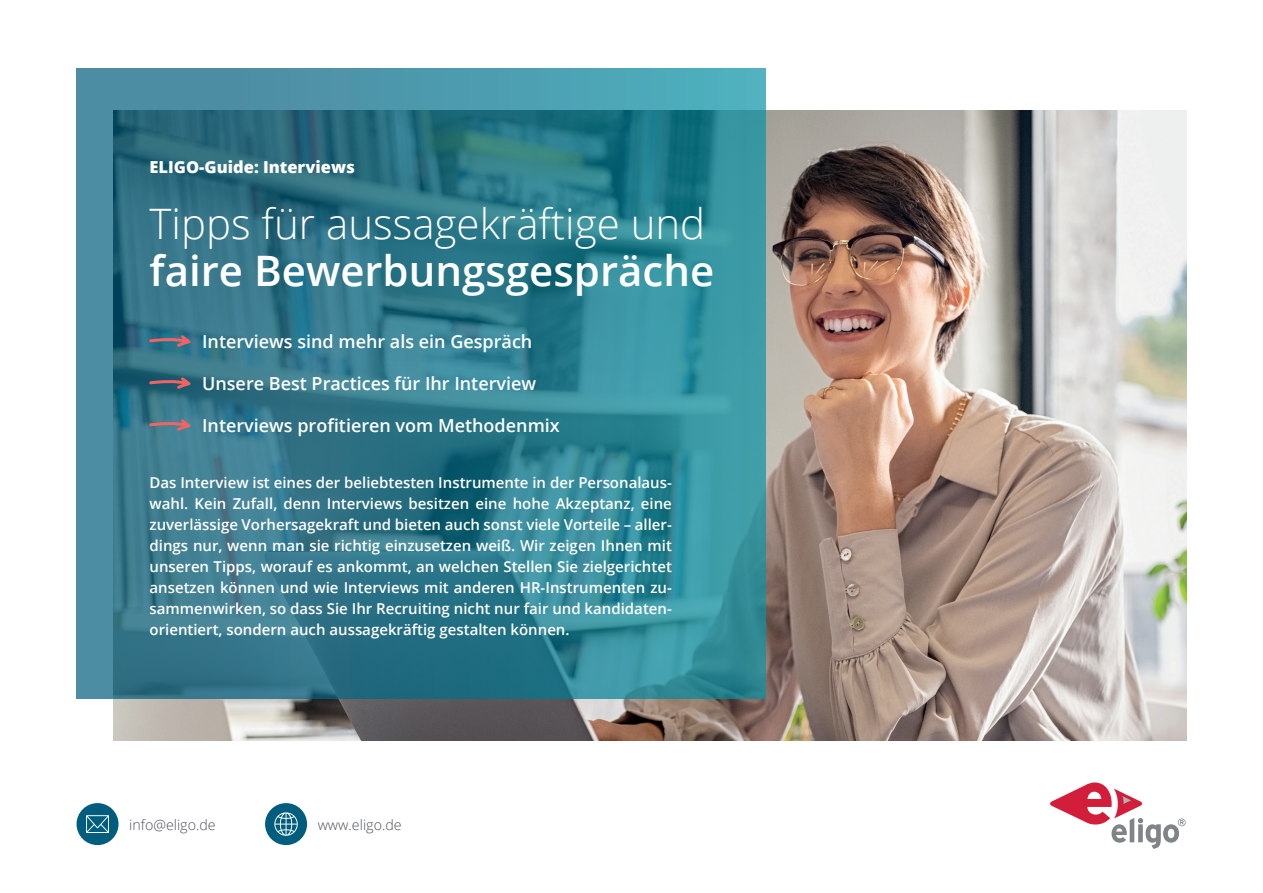
<style>
.page{position:relative;width:1263px;height:893px;background:#fff}
.page>*{position:absolute;margin:0;border:0;box-sizing:border-box;transform-origin:0 0}
.t1{font:300 42px "Open Sans";color:#fff}
.t2{font:600 42px "Open Sans";color:#fff}
.t3{font:600 18px "Open Sans";color:#fff}
.t4{font:800 16.5px "Open Sans";color:#fff}
.t5{font:600 15px/21px "Open Sans";color:#fff;text-align:justify}
.t6{font:300 14.25px "Open Sans";color:#4c5258}
</style>
<div class="page">
<img style="left:113px;top:110px;width:1073px;height:630px">
<svg style="left:77px;top:68px;width:688px;height:630px;background:#337f90"></svg>
<svg style="left:1050px;top:782px;width:135px;height:67px"></svg>
<svg style="left:147px;top:417px;width:45px;height:16px"></svg>
<svg style="left:147px;top:375px;width:45px;height:16px"></svg>
<svg style="left:147px;top:333px;width:45px;height:16px"></svg>
<div style="left:265px;top:803px;width:42px;height:42px;background:#005d7d;border-radius:50%"></div>
<svg style="left:274px;top:812px;width:24px;height:24px"></svg>
<div style="left:77px;top:803px;width:42px;height:42px;background:#005d7d;border-radius:50%"></div>
<svg style="left:86px;top:815px;width:23px;height:18px"></svg>
<p class="t4" style="left:150px;top:154px;width:207px">ELIGO-Guide: Interviews</p>
<h1 class="t1" style="left:150px;top:195px;width:557px">Tipps für aussagekräftige und</h1>
<h1 class="t2" style="left:150px;top:242px;width:566px">faire Bewerbungsgespräche</h1>
<p class="t3" style="left:202px;top:329px;width:332px">Interviews sind mehr als ein Gespräch</p>
<p class="t3" style="left:202px;top:371px;width:336px">Unsere Best Practices für Ihr Interview</p>
<p class="t3" style="left:202px;top:413px;width:359px">Interviews profitieren vom Methodenmix</p>
<p class="t5" style="left:150px;top:472px;width:524px">Das Interview ist eines der beliebtesten Instrumente in der Personalaus&shy;wahl. Kein Zufall, denn Interviews besitzen eine hohe Akzeptanz, eine zuverlässige Vorhersagekraft und bieten auch sonst viele Vorteile – aller&shy;dings nur, wenn man sie richtig einzusetzen weiß. Wir zeigen Ihnen mit unseren Tipps, worauf es ankommt, an welchen Stellen Sie zielgerichtet ansetzen können und wie Interviews mit anderen HR-Instrumenten zu&shy;sammenwirken, so dass Sie Ihr Recruiting nicht nur fair und kandidaten&shy;orientiert, sondern auch aussagekräftig gestalten können.</p>
<p class="t6" style="left:129px;top:815px;width:88px">info@eligo.de</p>
<p class="t6" style="left:318px;top:815px;width:86px">www.eligo.de</p>
</div>
